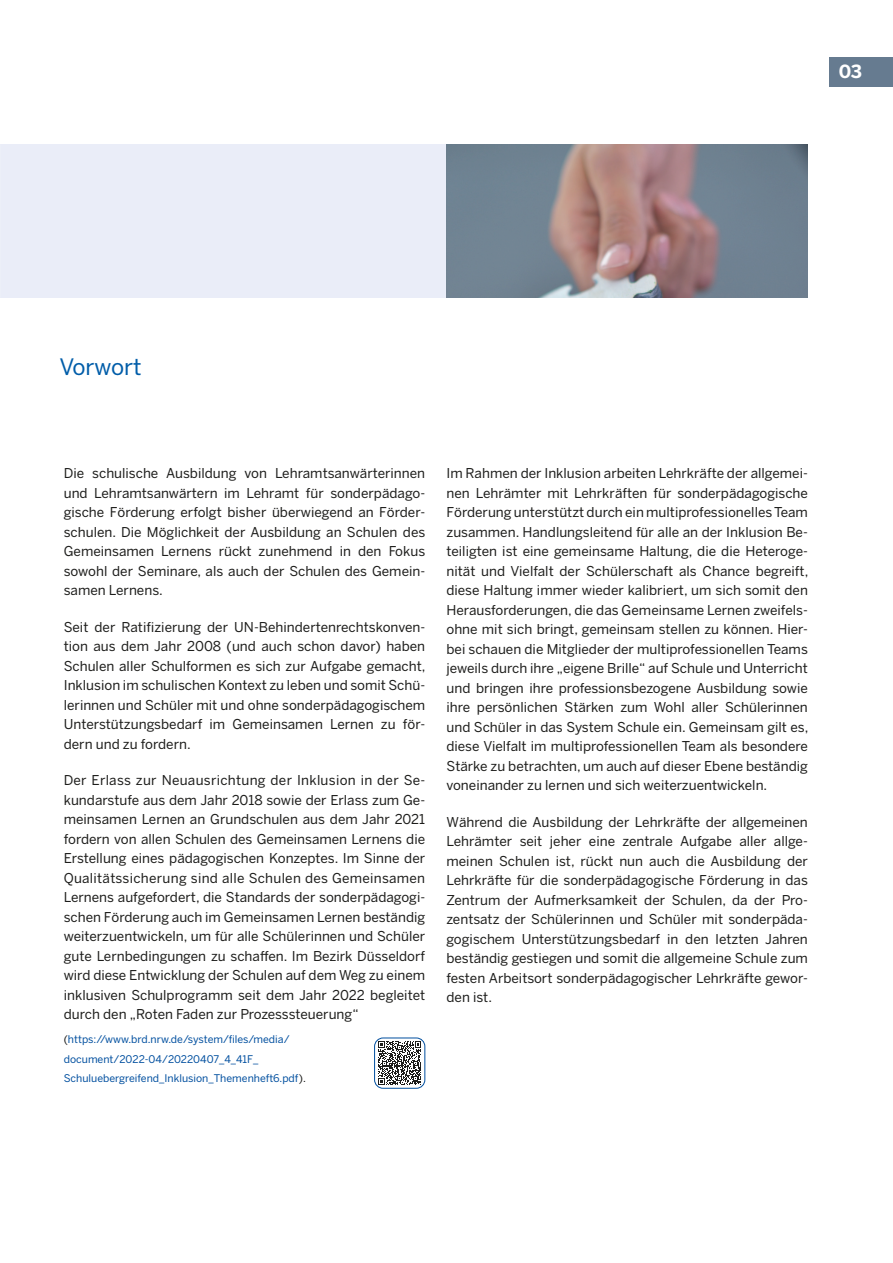
<style>
.page{position:relative;width:893px;height:1263px;background:#fff}
.page>*{position:absolute;margin:0;border:0;box-sizing:border-box;transform-origin:0 0}
.t1{font:22.5px "Benton Sans";color:#005da9}
.t2{font:700 18px "Benton Sans";color:#fff}
.t3{font:13.5px/19.5px "Benton Sans";color:#1d1d1b;text-align:justify}
.t4{font:10.5px/19.5px "Benton Sans";color:#004f9f}
.s1{color:#1d1d1b}
</style>
<div class="page">
<div style="left:0;top:145px;width:808px;height:153px;background:#eaedf8"></div>
<img style="left:446px;top:145px;width:362px;height:153px">
<div style="left:829px;top:57px;width:64px;height:30px;background:#667b90"></div>
<svg style="left:378px;top:1041px;width:43px;height:44px"></svg>
<div style="left:374px;top:1037px;width:51px;height:52px;border:1px solid #004f9f;border-radius:9px"></div>
<p class="t2" style="left:839px;top:60px;width:25px">03</p>
<p class="t1" style="left:60px;top:353px;width:84px">Vorwort</p>
<p class="t3" style="left:64px;top:464px;width:363px">Die schulische Ausbildung von Lehramtsanwärterinnen und Lehramtsanwärtern im Lehramt für sonderpädago&shy;gische Förderung erfolgt bisher überwiegend an Förder&shy;schulen. Die Möglichkeit der Ausbildung an Schulen des Gemeinsamen Lernens rückt zunehmend in den Fokus sowohl der Seminare, als auch der Schulen des Gemein&shy;samen Lernens.</p>
<p class="t3" style="left:64px;top:617px;width:363px">Seit der Ratifizierung der UN-Behindertenrechtskonven&shy;tion aus dem Jahr 2008 (und auch schon davor) haben Schulen aller Schulformen es sich zur Aufgabe gemacht, Inklusion im schulischen Kontext zu leben und somit Schü&shy;lerinnen und Schüler mit und ohne sonderpädagogischem Unterstützungsbedarf im Gemeinsamen Lernen zu för&shy;dern und zu fordern.</p>
<p class="t3" style="left:64px;top:771px;width:363px">Der Erlass zur Neuausrichtung der Inklusion in der Se&shy;kundarstufe aus dem Jahr 2018 sowie der Erlass zum Ge&shy;meinsamen Lernen an Grundschulen aus dem Jahr 2021 fordern von allen Schulen des Gemeinsamen Lernens die Erstellung eines pädagogischen Konzeptes. Im Sinne der Qualitätssicherung sind alle Schulen des Gemeinsamen Lernens aufgefordert, die Standards der sonderpädagogi&shy;schen Förderung auch im Gemeinsamen Lernen beständig weiterzuentwickeln, um für alle Schülerinnen und Schüler gute Lernbedingungen zu schaffen. Im Bezirk Düsseldorf wird diese Entwicklung der Schulen auf dem Weg zu einem inklusiven Schulprogramm seit dem Jahr 2022 begleitet durch den „Roten Faden zur Prozesssteuerung“</p>
<p class="t4" style="left:64px;top:1029px;width:244px"><span class="s1">(</span>https://www.brd.nrw.de/system/files/media/ document/2022-04/20220407_4_41F_<br>Schuluebergreifend_Inklusion_Themenheft6.pdf<span class="s1">).</span></p>
<p class="t3" style="left:446px;top:464px;width:363px">Im Rahmen der Inklusion arbeiten Lehrkräfte der allgemei&shy;nen Lehrämter mit Lehrkräften für sonderpädagogische Förderung unterstützt durch ein multiprofessionelles Team zusammen. Handlungsleitend für alle an der Inklusion Be&shy;teiligten ist eine gemeinsame Haltung, die die Heteroge&shy;nität und Vielfalt der Schülerschaft als Chance begreift, diese Haltung immer wieder kalibriert, um sich somit den Herausforderungen, die das Gemeinsame Lernen zweifels&shy;ohne mit sich bringt, gemeinsam stellen zu können. Hier&shy;bei schauen die Mitglieder der multiprofessionellen Teams jeweils durch ihre „eigene Brille“ auf Schule und Unterricht und bringen ihre professionsbezogene Ausbildung sowie ihre persönlichen Stärken zum Wohl aller Schülerinnen und Schüler in das System Schule ein. Gemeinsam gilt es, diese Vielfalt im multiprofessionellen Team als besondere Stärke zu betrachten, um auch auf dieser Ebene beständig voneinander zu lernen und sich weiterzuentwickeln.</p>
<p class="t3" style="left:446px;top:812px;width:363px">Während die Ausbildung der Lehrkräfte der allgemeinen Lehrämter seit jeher eine zentrale Aufgabe aller allge&shy;meinen Schulen ist, rückt nun auch die Ausbildung der Lehrkräfte für die sonderpädagogische Förderung in das Zentrum der Aufmerksamkeit der Schulen, da der Pro&shy;zentsatz der Schülerinnen und Schüler mit sonderpäda&shy;gogischem Unterstützungsbedarf in den letzten Jahren beständig gestiegen und somit die allgemeine Schule zum festen Arbeitsort sonderpädagogischer Lehrkräfte gewor&shy;den ist.</p>
</div>
